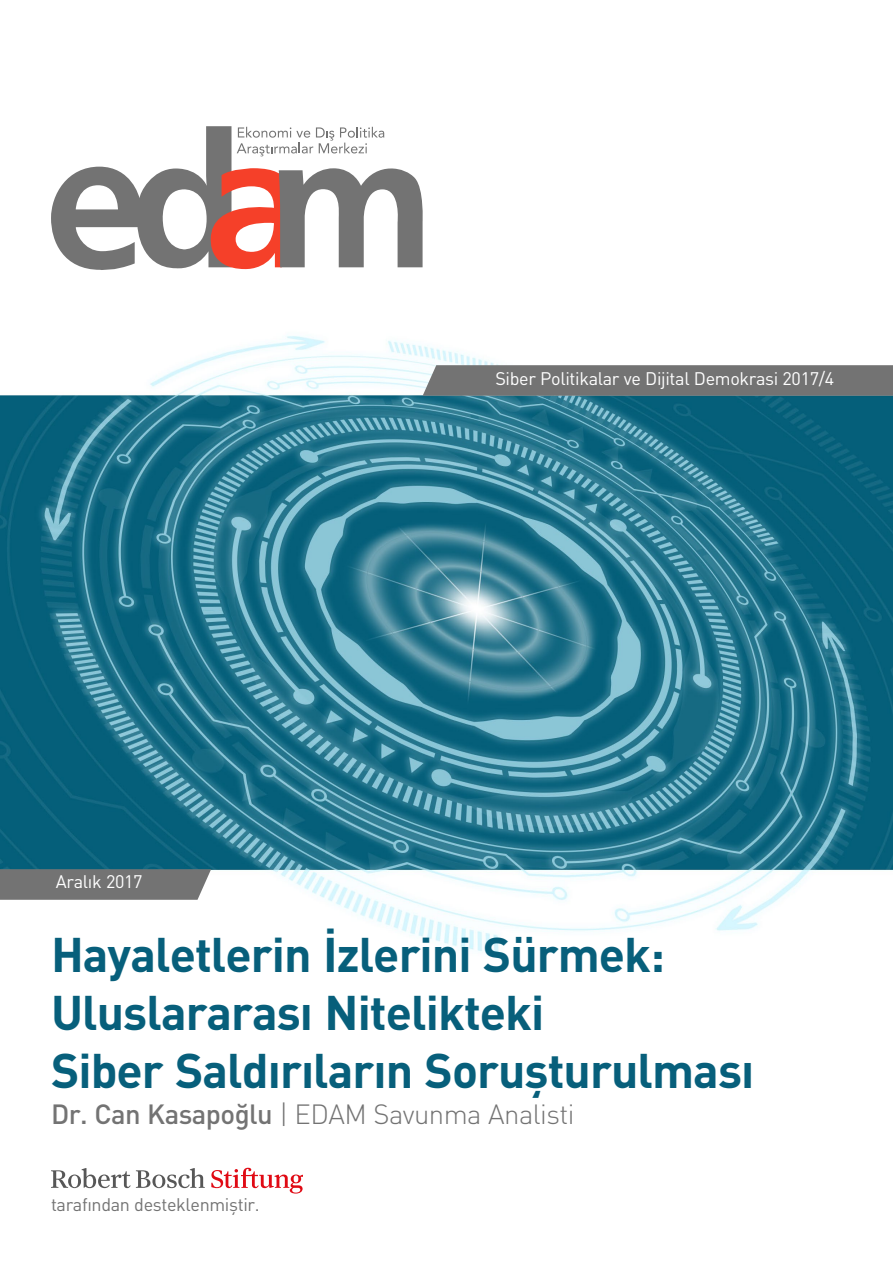
<style>
.page{position:relative;width:893px;height:1263px;background:#fff}
.page>*{position:absolute;margin:0;border:0;box-sizing:border-box;transform-origin:0 0}
.t1{font:700 48px/57.6px "DIN";letter-spacing:-.02em;color:#075f7b}
.t2{font:300 27.45px "DIN";letter-spacing:-.02em;color:#737373}
.t3{font:18px "DIN";letter-spacing:-.02em;color:#fff}
.t4{font:18px "DIN";letter-spacing:-.02em;color:#737373}
.s1{font-weight:500}
</style>
<div class="page">
<img style="left:0;top:335px;width:893px;height:859px">
<svg style="left:51px;top:126px;width:372px;height:144px"></svg>
<svg style="left:423px;top:365px;width:470px;height:31px;background:#757676"></svg>
<svg style="left:0;top:869px;width:211px;height:31px;background:#777878"></svg>
<svg style="left:51px;top:1168px;width:154px;height:20px"></svg>
<svg style="left:211px;top:1168px;width:92px;height:25px"></svg>
<p class="t3" style="left:56px;top:870px;width:88px">Aralık 2017</p>
<p class="t3" style="left:495px;top:368px;width:340px">Siber Politikalar ve Dijital Demokrasi 2017/4</p>
<p class="t1" style="left:51px;top:924px;width:705px">Hayaletlerin İzlerini Sürmek:<br>Uluslararası Nitelikteki<br>Siber Saldırıların Soruşturulması</p>
<p class="t2" style="left:51px;top:1097px;width:525px"><span class="s1">Dr. Can Kasapoğlu</span> | EDAM Savunma Analisti</p>
<p class="t4" style="left:51px;top:1193px;width:210px">tarafından desteklenmiştir.</p>
</div>
